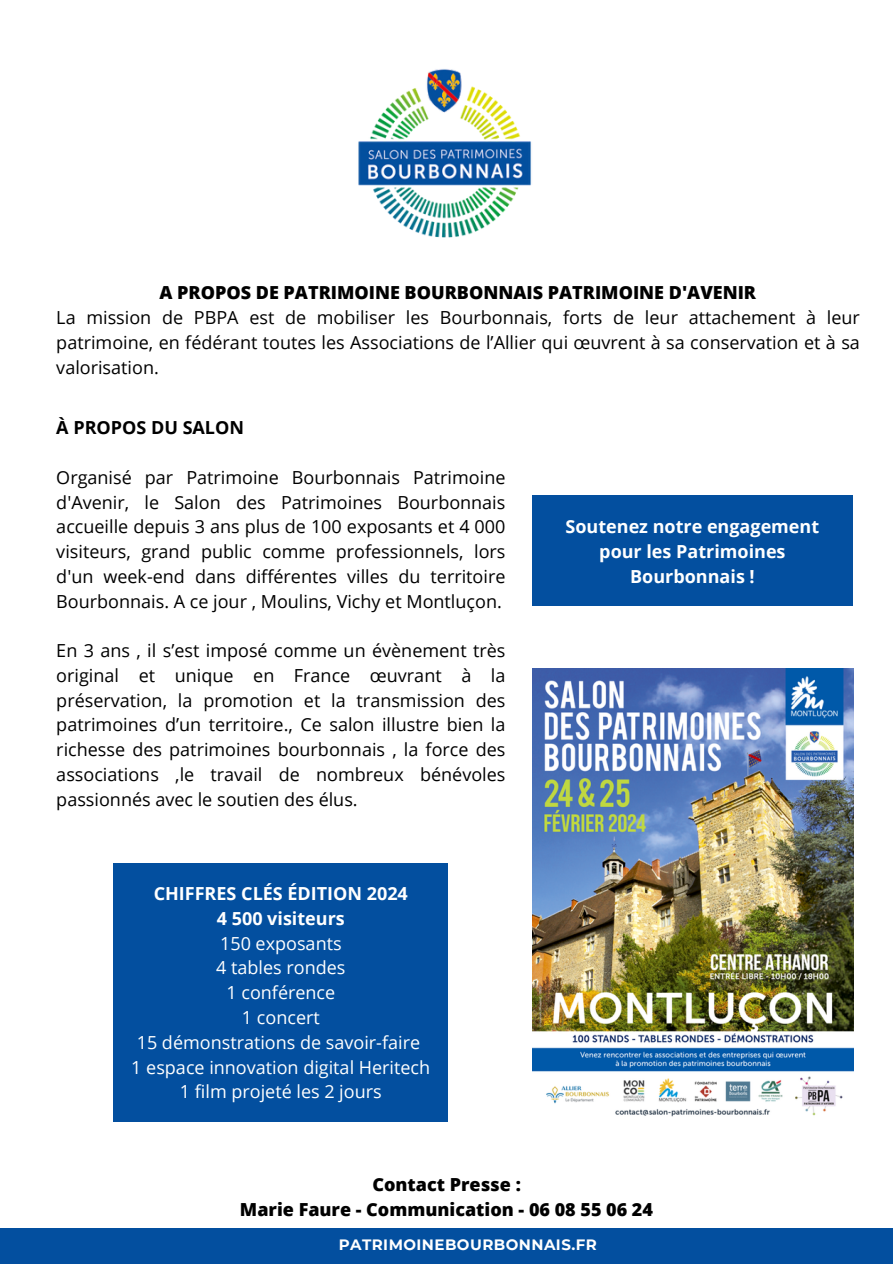
<style>
.page{position:relative;width:893px;height:1264px;background:#fff}
.page>*{position:absolute;margin:0;border:0;box-sizing:border-box;transform-origin:0 0}
.t1{font:18px/24.8px "Open Sans";color:#000;text-align:justify}
.t2{font:18px/24.8px "Open Sans";color:#fff;text-align:center}
.t3{font:800 18px/24.8px "Open Sans";color:#000;text-align:center}
.t4{font:700 18px/24.8px "Open Sans";color:#fff;text-align:center}
.t5{font:700 18px "Open Sans";color:#000}
.t6{font:700 15px "Montserrat";letter-spacing:.03em;color:#fff}
.s1{font-weight:700}
</style>
<div class="page">
<img style="left:358px;top:69px;width:174px;height:169px">
<img style="left:532px;top:669px;width:321px;height:448px">
<div style="left:532px;top:496px;width:320px;height:110px;background:#034f9f"></div>
<div style="left:113px;top:863px;width:335px;height:258px;background:#034f9f"></div>
<div style="left:0;top:1227px;width:892px;height:36px;background:#034f9f"></div>
<p class="t3" style="left:159px;top:280px;width:598px">A PROPOS DE PATRIMOINE BOURBONNAIS PATRIMOINE D'AVENIR</p>
<p class="t1" style="left:56px;top:304px;width:805px">La mission de PBPA est de mobiliser les Bourbonnais, forts de leur attachement à leur patrimoine, en fédérant toutes les Associations de l’Allier qui œuvrent à sa conservation et à sa valorisation.</p>
<h3 class="t5" style="left:56px;top:415px;width:189px">À PROPOS DU SALON</h3>
<h3 class="t1" style="left:56px;top:464px;width:450px">Organisé par Patrimoine Bourbonnais Patrimoine d'Avenir, le Salon des Patrimoines Bourbonnais accueille depuis 3 ans plus de 100 exposants et 4 000 visiteurs, grand public comme professionnels, lors d'un week-end dans différentes villes du territoire Bourbonnais. A ce jour , Moulins, Vichy et Montluçon.</h3>
<h2 class="t1" style="left:56px;top:637px;width:450px">En 3 ans , il s’est imposé comme un évènement très original et unique en France œuvrant à</h2>
<h2 class="t1" style="left:56px;top:662px;width:450px;text-indent:434px">la préservation, la promotion et la transmission des patrimoines d’un territoire., Ce salon illustre bien la richesse des patrimoines bourbonnais , la force des associations ,le travail de nombreux bénévoles passionnés avec le soutien des élus.</h2>
<p class="t2" style="left:131px;top:880px;width:300px"><span class="s1">CHIFFRES CLÉS ÉDITION 2024<br>4 500 visiteurs<br></span>150 exposants<br>4 tables rondes<br>1 confé rence<br>1 concert<br>15 démonstrations de savoir-faire<br>1 espace innovation digital Heritech<br>1 film projeté les 2 jours</p>
<h3 class="t4" style="left:565px;top:513px;width:255px">Soutenez notre engagement pour les Patrimoines<br>Bourbonnais !</h3>
<p class="t3" style="left:240px;top:1172px;width:414px">Contact Presse :<br>Marie Faure - Communication - 06 08 55 06 24</p>
<h2 class="t6" style="left:339px;top:1234px;width:259px">PATRIMOINEBOURBONNAIS.FR</h2>
</div>
